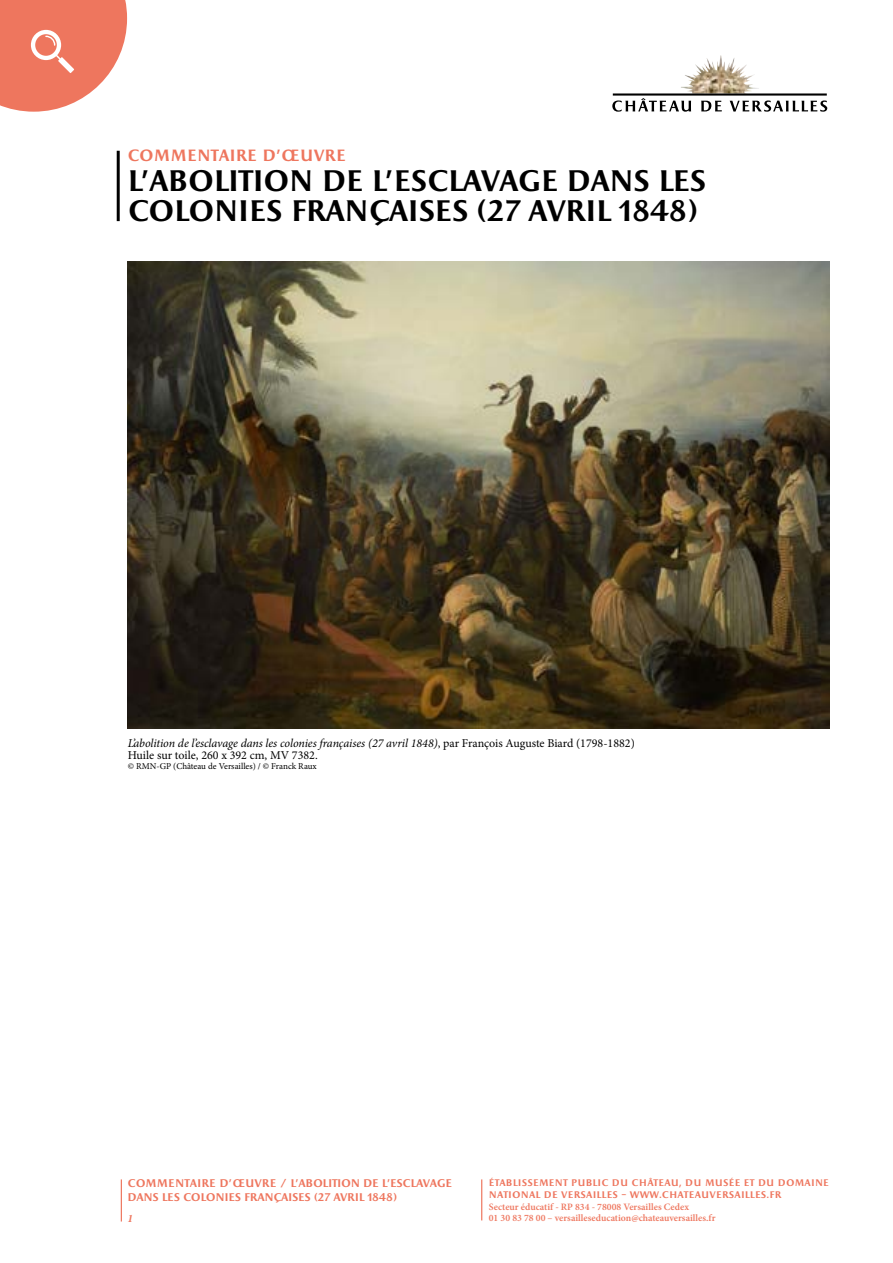
<style>
.page{position:relative;width:893px;height:1263px;background:#fff}
.page>*{position:absolute;margin:0;border:0;box-sizing:border-box;transform-origin:0 0}
.t1{font:700 30px/30px "Apollon";letter-spacing:-.03em;color:#000}
.t2{font:700 16.5px "Apollon";color:#ee765e}
.t3{font:12px/12px "Minion Pro";color:#000}
.t4{font:700 11.25px/13.5px "Apollon";letter-spacing:-.03em;color:#ee765e}
.t5{font:italic 700 11.25px "Minion Pro";color:#ee765e}
.t6{font:600 9.75px/11.7px "Minion Pro";color:#ee765e}
.t7{font:700 9.6px/11.7px "Apollon";letter-spacing:.015em;color:#ee765e}
.t8{font:9px "Minion Pro";color:#000}
.s1{font-style:italic}
</style>
<div class="page">
<img style="left:681px;top:55px;width:78px;height:38px">
<svg style="left:612px;top:93px;width:215px;height:19px"></svg>
<hr style="left:121px;top:1179px;width:1px;height:42px;background:#ee765e">
<hr style="left:481px;top:1179px;width:1px;height:41px;background:#ee765e">
<svg style="left:0;top:0;width:127px;height:112px"></svg>
<hr style="left:117px;top:151px;width:3px;height:70px;background:#000">
<img style="left:128px;top:262px;width:701px;height:466px">
<h2 class="t2" style="left:127px;top:146px;width:220px">COMMENTAIRE D’ŒUVRE</h2>
<h1 class="t1" style="left:127px;top:168px;width:581px">L’ABOLITION DE L’ESCLAVAGE DANS LES<br>COLONIES FRANÇAISES (27 AVRIL 1848)</h1>
<p class="t3" style="left:128px;top:737px;width:508px"><span class="s1">L’abolition de l’esclavage dans les colonies françaises (27 avril 1848)</span>, par François Auguste Biard (1798-1882)<br>Huile sur toile, 260 x 392 cm, MV 7382.</p>
<p class="t8" style="left:128px;top:760px;width:190px">© RMN-GP (Château de Versailles) / © Franck Raux</p>
<p class="t4" style="left:128px;top:1177px;width:326px">COMMENTAIRE D’ŒUVRE / L’ABOLITION DE L’ESCLAVAGE<br>DANS LES COLONIES FRANÇAISES (27 AVRIL 1848)</p>
<p class="t5" style="left:128px;top:1210px;width:7px">1</p>
<p class="t7" style="left:489px;top:1178px;width:342px">ÉTABLISSEMENT PUBLIC DU CHÂTEAU, DU MUSÉE ET DU DOMAINE<br>NATIONAL DE VERSAILLES – WWW.CHATEAUVERSAILLES.FR</p>
<p class="t6" style="left:489px;top:1200px;width:228px">Secteur éducatif - RP 834 - 78008 Versailles Cedex<br>01 30 83 78 00 – versailleseducation@chateauversailles.fr</p>
</div>
